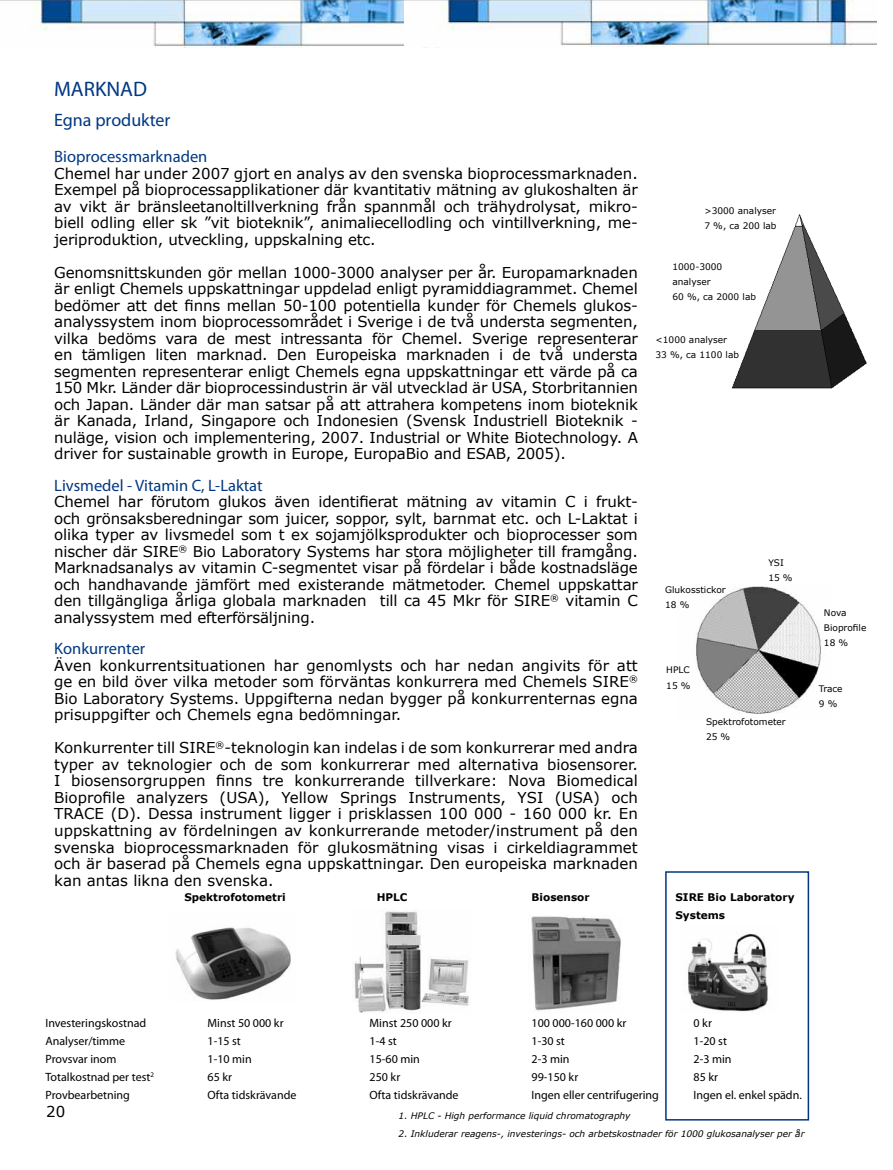
<style>
.page{position:relative;width:893px;height:1170px;background:#fff}
.page>*{position:absolute;margin:0;border:0;box-sizing:border-box;transform-origin:0 0}
.t1{font:21px "Myriad Pro";color:#003882}
.t2{font:18px "Myriad Pro";color:#003882}
.t3{font:16.5px "Myriad Pro";color:#003882}
.t4{font:15px/16.5px "Verdana";letter-spacing:-.01em;color:#000;text-align:justify}
.t5{font:12px "Myriad Pro";color:#000}
.t6{font:700 10.5px/18px "Verdana";color:#000}
.t7{font:9px/15px "Verdana";color:#000}
.t8{font:italic 9px "Verdana";color:#000}
</style>
<div class="page">
<img style="left:0;top:0;width:404px;height:47px">
<img style="left:404px;top:0;width:473px;height:47px">
<img style="left:696px;top:586px;width:125px;height:128px">
<img style="left:732px;top:214px;width:135px;height:175px">
<img style="left:175px;top:927px;width:116px;height:73px">
<img style="left:354px;top:911px;width:115px;height:102px">
<img style="left:687px;top:933px;width:81px;height:79px">
<img style="left:531px;top:916px;width:90px;height:95px">
<div style="left:665px;top:871px;width:144px;height:249px;border:2px solid #003882"></div>
<h1 class="t1" style="left:54px;top:76px;width:94px">MARKNAD</h1>
<p class="t2" style="left:54px;top:109px;width:118px">Egna produkter</p>
<p class="t3" style="left:54px;top:146px;width:155px">Bioprocessmarknaden</p>
<p class="t4" style="left:54px;top:164px;width:585px">Chemel har under 2007 gjort en analys av den svenska bioprocessmarknaden.<br>Exempel på bioprocessapplikationer där kvantitativ mätning av glukoshalten är av vikt är bränsleetanoltillverkning från spannmål och trähydrolysat, mikro&shy;biell odling eller sk ”vit bioteknik”, animaliecellodling och vintillverkning, me&shy;jeriproduktion, utveckling, uppskalning etc.</p>
<p class="t4" style="left:54px;top:263px;width:585px;text-align:left">Genomsnittskunden gör mellan 1000-3000 analyser per år. Europamarknaden är enligt Chemels uppskattningar uppdelad enligt pyramiddiagrammet. Chemel bedömer att det finns mellan 50-100 potentiella kunder för Chemels glukos&shy;analyssystem inom bioprocessområdet i Sverige i de två understa segmenten, vilka bedöms vara de mest intressanta för Chemel. Sverige representerar en tämligen liten marknad. Den Europeiska marknaden i de två understa segmenten representerar enligt Chemels egna uppskattningar ett värde på ca 150 Mkr. Länder där bioprocessindustrin är väl utvecklad är USA, Storbritannien och Japan. Länder där man satsar på att attrahera kompetens inom bioteknik är Kanada, Irland, Singapore och Indonesien (Svensk Industriell Bioteknik - nuläge, vision och implementering, 2007. Industrial or White Biotechnology. A driver for sustainable growth in Europe, EuropaBio and ESAB, 2005).</p>
<p class="t3" style="left:54px;top:475px;width:210px">Livsmedel - Vitamin C, L-Laktat</p>
<p class="t4" style="left:54px;top:493px;width:585px">Chemel har förutom glukos även identifierat mätning av vitamin C i frukt&shy;och grönsaksberedningar som juicer, soppor, sylt, barnmat etc. och L-Laktat i olika typer av livsmedel som t ex sojamjölksprodukter och bioprocesser som nischer där SIRE<sup>®</sup> Bio Laboratory Systems har stora möjligheter till framgång.<br>Marknadsanalys av vitamin C-segmentet visar på fördelar i både kostnadsläge och handhavande jämfört med existerande mätmetoder. Chemel uppskattar den tillgängliga årliga globala marknaden till ca 45 Mkr för SIRE<sup>®</sup> vitamin C analyssystem med efterförsäljning.</p>
<p class="t3" style="left:54px;top:638px;width:93px">Konkurrenter</p>
<p class="t4" style="left:54px;top:656px;width:585px">Även konkurrentsituationen har genomlysts och har nedan angivits för att ge en bild över vilka metoder som förväntas konkurrera med Chemels SIRE<sup>® </sup>Bio Laboratory Systems. Uppgifterna nedan bygger på konkurrenternas egna prisuppgifter och Chemels egna bedömningar.</p>
<p class="t4" style="left:54px;top:739px;width:585px">Konkurrenter till SIRE<sup>®</sup>-teknologin kan indelas i de som konkurrerar med andra typer av teknologier och de som konkurrerar med alternativa biosensorer.<br>I biosensorgruppen finns tre konkurrerande tillverkare: Nova Biomedical Bioprofile analyzers (USA), Yellow Springs Instruments, YSI (USA) och TRACE (D). Dessa instrument ligger i prisklassen 100 000 - 160 000 kr. En uppskattning av fördelningen av konkurrerande metoder/instrument på den svenska bioprocessmarknaden för glukosmätning visas i cirkeldiagrammet och är baserad på Chemels egna uppskattningar. Den europeiska marknaden kan antas likna den svenska.</p>
<p class="t7" style="left:704px;top:202px;width:74px">&gt;3000 analyser<br>7 %, ca 200 lab</p>
<p class="t7" style="left:672px;top:259px;width:85px">1000-3000 analyser<br>60 %, ca 2000 lab</p>
<p class="t7" style="left:655px;top:332px;width:85px">&lt;1000 analyser<br>33 %, ca 1100 lab</p>
<p class="t7" style="left:665px;top:581px;width:62px">Glukosstickor<br>18 %</p>
<p class="t7" style="left:666px;top:662px;width:26px">HPLC<br>15 %</p>
<p class="t7" style="left:768px;top:555px;width:26px">YSI<br>15 %</p>
<p class="t7" style="left:706px;top:713px;width:81px">Spektrofotometer<br>25 %</p>
<p class="t6" style="left:184px;top:887px;width:103px">Spektrofotometri</p>
<p class="t6" style="left:377px;top:887px;width:32px">HPLC</p>
<p class="t6" style="left:532px;top:887px;width:60px">Biosensor</p>
<p class="t6" style="left:675px;top:887px;width:121px">SIRE Bio Laboratory<br>Systems</p>
<p class="t7" style="left:824px;top:605px;width:44px">Nova<br>Bioprofile<br>18 %</p>
<p class="t7" style="left:819px;top:681px;width:25px">Trace<br>9 %</p>
<p class="t5" style="left:45px;top:1015px;width:102px">Investeringskostnad</p>
<p class="t5" style="left:207px;top:1015px;width:78px">Minst 50 000 kr</p>
<p class="t5" style="left:369px;top:1015px;width:84px">Minst 250 000 kr</p>
<p class="t5" style="left:531px;top:1015px;width:96px">100 000-160 000 kr</p>
<p class="t5" style="left:693px;top:1015px;width:20px">0 kr</p>
<p class="t5" style="left:45px;top:1033px;width:81px">Analyser/timme</p>
<p class="t5" style="left:207px;top:1033px;width:35px">1-15 st</p>
<p class="t5" style="left:369px;top:1033px;width:29px">1-4 st</p>
<p class="t5" style="left:531px;top:1033px;width:35px">1-30 st</p>
<p class="t5" style="left:693px;top:1033px;width:35px">1-20 st</p>
<p class="t5" style="left:45px;top:1051px;width:72px">Provsvar inom</p>
<p class="t5" style="left:207px;top:1051px;width:46px">1-10 min</p>
<p class="t5" style="left:369px;top:1051px;width:52px">15-60 min</p>
<p class="t5" style="left:531px;top:1051px;width:40px">2-3 min</p>
<p class="t5" style="left:693px;top:1051px;width:40px">2-3 min</p>
<p class="t5" style="left:45px;top:1069px;width:110px">Totalkostnad per test<sup>2</sup></p>
<p class="t5" style="left:207px;top:1069px;width:26px">65 kr</p>
<p class="t5" style="left:369px;top:1069px;width:32px">250 kr</p>
<p class="t5" style="left:531px;top:1069px;width:48px">99-150 kr</p>
<p class="t5" style="left:693px;top:1069px;width:26px">85 kr</p>
<p class="t5" style="left:45px;top:1087px;width:86px">Provbearbetning</p>
<p class="t5" style="left:207px;top:1087px;width:91px">Ofta tidskrävande</p>
<p class="t5" style="left:369px;top:1087px;width:91px">Ofta tidskrävande</p>
<p class="t5" style="left:531px;top:1087px;width:129px">Ingen eller centrifugering</p>
<p class="t5" style="left:693px;top:1087px;width:110px">Ingen el. enkel spädn.</p>
<p class="t8" style="left:399px;top:1110px;width:233px">1. HPLC - High performance liquid chromatography</p>
<p class="t8" style="left:399px;top:1128px;width:407px">2. Inkluderar reagens-, investerings- och arbetskostnader för 1000 glukosanalyser per år</p>
<p class="t4" style="left:46px;top:1102px;width:21px">20</p>
</div>
